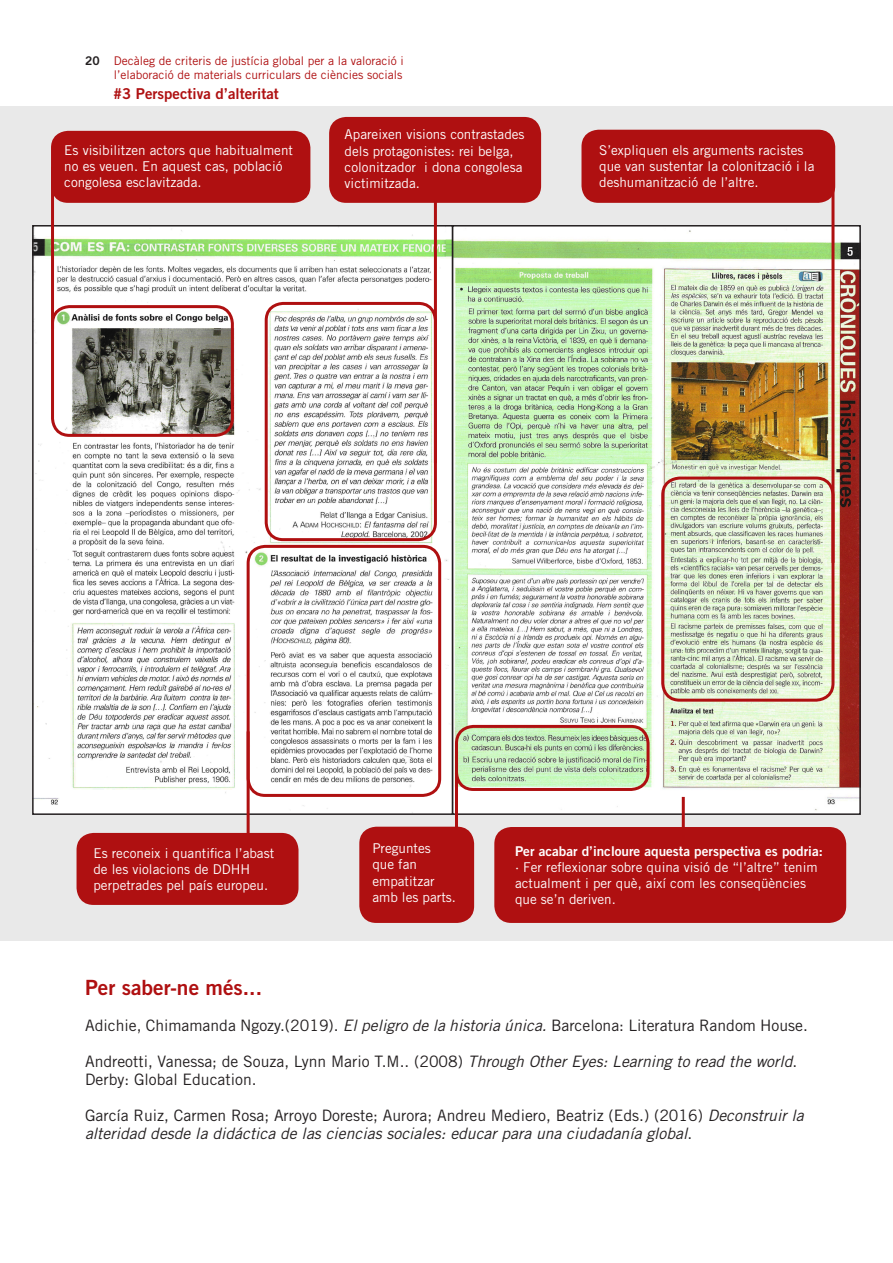
<style>
.page{position:relative;width:893px;height:1263px;background:#fff}
.page>*{position:absolute;margin:0;border:0;box-sizing:border-box;transform-origin:0 0}
.t1{font:21px "Trade Gothic LT Std Bd 2";color:#af1011}
.paragraph{font:15.75px/18px "Trade Gothic LT Std";color:#231f20}
.paragraph-2{font:italic 15.75px/18px "Trade Gothic LT Std";color:#231f20}
.heading_2{font:15px "Trade Gothic LT Std Bd 2";color:#af1011}
.t2{font:13.5px/16.2px "Trade Gothic LT Std";color:#fff}
.t3{font:13.5px "Trade Gothic LT Std Bd 2";color:#fff}
.t4{font:12px/14.4px "Trade Gothic LT Std";color:#af1011}
.t5{font:12px "Trade Gothic LT Std Bd 2";color:#231f20}
.s1{font-style:italic}
.s2{font-style:normal}
</style>
<div class="page">
<div style="left:0;top:106px;width:893px;height:835px;background:#e9e9e9"></div>
<img style="left:35px;top:228px;width:823px;height:584px">
<div style="left:32px;top:225px;width:421px;height:590px;border:2px solid #231f20"></div>
<div style="left:452px;top:225px;width:409px;height:590px;border:2px solid #231f20"></div>
<div style="left:51px;top:305px;width:183px;height:132px;border:3px solid #af1011;border-radius:17px"></div>
<div style="left:247px;top:545px;width:194px;height:252px;border:3px solid #af1011;border-radius:17px"></div>
<div style="left:455px;top:725px;width:194px;height:66px;border:3px solid #af1011;border-radius:17px"></div>
<div style="left:661px;top:477px;width:173px;height:225px;border:3px solid #af1011;border-radius:17px"></div>
<div style="left:265px;top:302px;width:172px;height:239px;border:3px solid #af1011;border-radius:17px"></div>
<div style="left:51px;top:131px;width:259px;height:72px;background:#af1011;border-radius:17px"></div>
<div style="left:329px;top:117px;width:212px;height:86px;background:#af1011;border-radius:17px"></div>
<div style="left:581px;top:130px;width:254px;height:73px;background:#af1011;border-radius:17px"></div>
<div style="left:77px;top:833px;width:221px;height:72px;background:#af1011;border-radius:17px"></div>
<div style="left:494px;top:827px;width:352px;height:96px;background:#af1011;border-radius:17px"></div>
<div style="left:359px;top:827px;width:115px;height:96px;background:#af1011;border-radius:17px"></div>
<hr style="left:831px;top:185px;width:3px;height:378px;background:#af1011">
<hr style="left:455px;top:752px;width:3px;height:81px;background:#af1011">
<hr style="left:682px;top:797px;width:3px;height:41px;background:#af1011">
<hr style="left:247px;top:731px;width:3px;height:109px;background:#af1011">
<hr style="left:51px;top:167px;width:3px;height:162px;background:#af1011">
<hr style="left:434px;top:195px;width:3px;height:268px;background:#af1011">
<p class="t5" style="left:85px;top:53px;width:16px">20</p>
<p class="t4" style="left:114px;top:53px;width:291px">Decàleg de criteris de justícia global per a la valoració i l’elaboració de materials curriculars de ciències socials</p>
<p class="heading_2" style="left:113px;top:84px;width:167px">#3 Perspectiva d’alteritat</p>
<p class="t2" style="left:64px;top:142px;width:230px">Es visibilitzen actors que habitualment no es veuen. En aquest cas, població congolesa esclavitzada.</p>
<p class="t2" style="left:345px;top:126px;width:181px">Apareixen visions contrastades dels protagonistes: rei belga, colonitzador i dona congolesa victimitzada.</p>
<p class="t2" style="left:599px;top:142px;width:217px">S’expliquen els arguments racistes que van sustentar la colonització i la deshumanització de l’altre.</p>
<p class="t2" style="left:372px;top:840px;width:85px">Preguntes que fan empatitzar amb les parts.</p>
<p class="t2" style="left:93px;top:844px;width:182px">Es reconeix i quantifica l’abast de les violacions de DDHH perpetrades pel país europeu.</p>
<p class="t3" style="left:515px;top:842px;width:309px">Per acabar d’incloure aquesta perspectiva es podria:</p>
<p class="t2" style="left:515px;top:859px;width:304px">· Fer reflexionar sobre quina visió de “l’altre” tenim actualment i per què, així com les conseqüències que se’n deriven.</p>
<p class="t1" style="left:85px;top:974px;width:179px">Per saber-ne més...</p>
<p class="paragraph" style="left:85px;top:1016px;width:724px">Adichie, Chimamanda Ngozy.(2019). <span class="s1">El peligro de la historia única.</span> Barcelona: Literatura Random House.</p>
<p class="paragraph" style="left:85px;top:1052px;width:714px">Andreotti, Vanessa; de Souza, Lynn Mario T.M.. (2008) <span class="s1">Through Other Eyes: Learning to read the world</span>.<br>Derby: Global Education.</p>
<p class="paragraph-2" style="left:85px;top:1106px;width:720px"><span class="s2">García Ruiz, Carmen Rosa; Arroyo Doreste; Aurora; Andreu Mediero, Beatriz (Eds.) (2016)</span> Deconstruir la alteridad desde la didáctica de las ciencias sociales: educar para una ciudadanía global<span class="s2">.</span></p>
</div>
